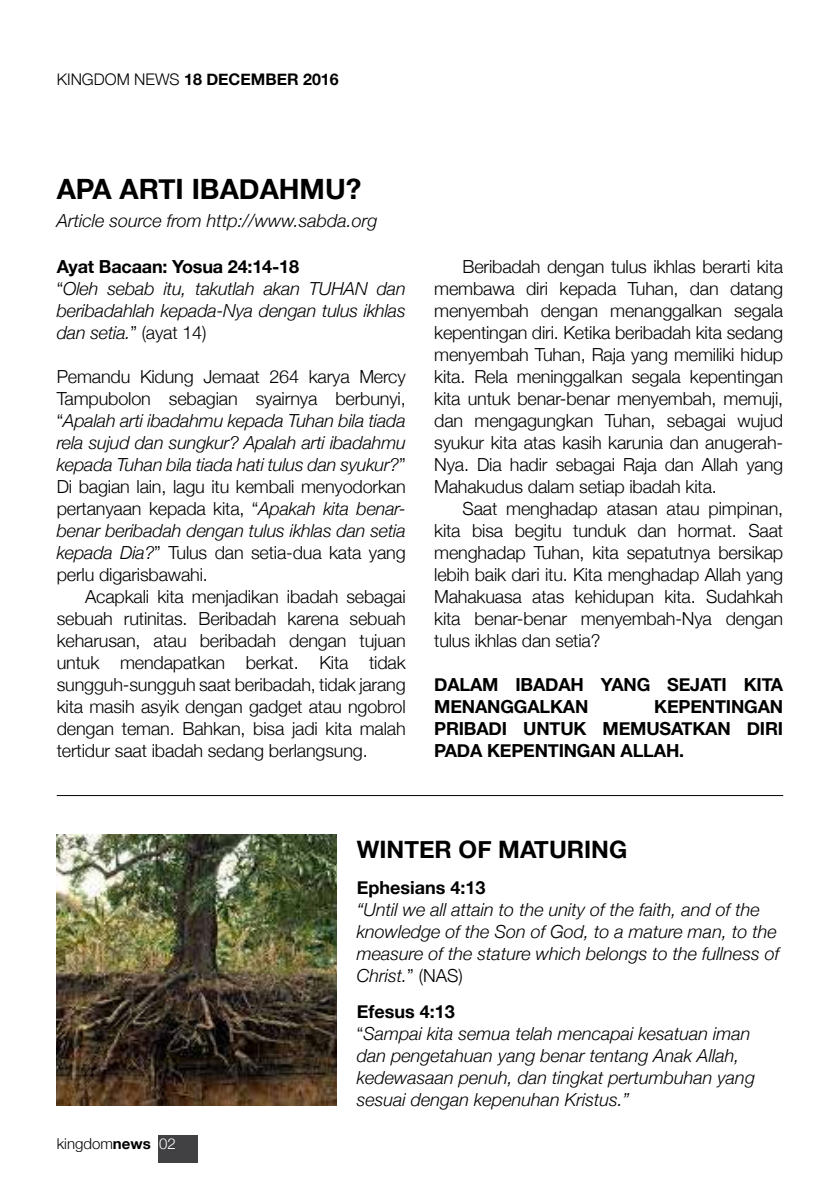
<style>
.page{position:relative;width:840px;height:1191px;background:#fff}
.page>*{position:absolute;margin:0;border:0;box-sizing:border-box;transform-origin:0 0}
.t1{font:700 28px "Helvetica Neue";color:#000}
.t2{font:700 24px "Helvetica Neue";color:#000}
.t3{font:300 18px/22px "Helvetica Neue";letter-spacing:-.01em;color:#000;text-align:justify}
.t4{font:italic 300 18px/22px "Helvetica Neue";color:#000}
.t5{font:700 18px "Helvetica Neue";letter-spacing:-.01em;color:#000}
.t6{font:700 16px "Helvetica Neue";color:#000}
.t7{font:300 15px "Helvetica Neue";color:#000}
.s1{font-weight:300}
.s2{font-weight:700;font-style:normal}
.s3{font-style:normal}
.s4{font-weight:700}
.s5{color:#fff}
</style>
<div class="page">
<div style="left:158px;top:1135px;width:39px;height:27px;background:#414042"></div>
<img style="left:57px;top:834px;width:279px;height:271px">
<hr style="left:57px;top:795px;width:725px;height:1px;background:#000">
<p class="t6" style="left:57px;top:67px;width:283px"><span class="s1">Kingdom News</span> 18 December 2016</p>
<h1 class="t1" style="left:57px;top:167px;width:184px">Apa Arti Ibada</h1>
<h1 class="t1" style="left:279px;top:167px;width:84px">hmu?</h1>
<p class="t4" style="left:57px;top:208px;width:322px">Article source from http://www.sabda.org</p>
<p class="t4" style="left:57px;top:254px;width:350px"><span class="s2">Ayat Bacaan: Yosua 24:14-18<br></span><span class="s3">“</span>Oleh sebab itu, takutlah akan TUHAN dan beribadahlah kepada-Nya dengan tulus ikhlas dan setia.<span class="s3">” (ayat 14)</span></p>
<p class="t4" style="left:57px;top:364px;width:350px;text-align:justify"><span class="s3">Pemandu Kidung Jemaat 264 karya Mercy Tampubolon sebagian syairnya berbunyi, “</span>Apalah arti ibadahmu kepada Tuhan bila tiada rela sujud dan sungkur? Apalah arti ibadahmu kepada Tuhan bila tiada hati tulus dan syukur?<span class="s3">” Di bagian lain, lagu itu kembali menyodorkan pertanyaan kepada kita, “</span>Apakah kita benar&shy;benar beribadah dengan tulus ikhlas dan setia kepada Dia?<span class="s3">” Tulus dan setia-dua kata yang perlu digarisbawahi.</span></p>
<p class="t3" style="left:57px;top:584px;width:350px;text-indent:28px">Acapkali kita menjadikan ibadah sebagai sebuah rutinitas. Beribadah karena sebuah keharusan, atau beribadah dengan tujuan untuk mendapatkan berkat. Kita tidak sungguh-sungguh saat beribadah, tidak jarang kita masih asyik dengan gadget atau ngobrol dengan teman. Bahkan, bisa jadi kita malah tertidur saat ibadah sedang berlangsung.</p>
<p class="t3" style="left:434px;top:254px;width:350px;text-indent:28px">Beribadah dengan tulus ikhlas berarti kita membawa diri kepada Tuhan, dan datang menyembah dengan menanggalkan segala kepentingan diri. Ketika beribadah kita sedang menyembah Tuhan, Raja yang memiliki hidup kita. Rela meninggalkan segala kepentingan kita untuk benar-benar menyembah, memuji, dan mengagungkan Tuhan, sebagai wujud syukur kita atas kasih karunia dan anugerah-Nya. Dia hadir sebagai Raja dan Allah yang Mahakudus dalam setiap ibadah kita.</p>
<p class="t3" style="left:434px;top:496px;width:350px;text-indent:28px">Saat menghadap atasan atau pimpinan, kita bisa begitu tunduk dan hormat. Saat menghadap Tuhan, kita sepatutnya bersikap lebih baik dari itu. Kita menghadap Allah yang Mahakuasa atas kehidupan kita. Sudahkah kita benar-benar menyembah-Nya dengan tulus ikhlas dan setia?</p>
<p class="t5" style="left:434px;top:670px;width:285px">DALAM IBADAH YANG SEJATI</p>
<p class="t5" style="left:743px;top:670px;width:41px">KITA</p>
<p class="t5" style="left:434px;top:692px;width:156px">ME NANGGALKAN</p>
<p class="t5" style="left:654px;top:692px;width:25px">KEPE</p>
<p class="t5" style="left:701px;top:692px;width:83px">NTI NGAN</p>
<p class="t5" style="left:434px;top:714px;width:12px">PRIB</p>
<p class="t5" style="left:476px;top:714px;width:141px">ADI UNTUK MEMU</p>
<p class="t5" style="left:659px;top:714px;width:109px">SATKAN DIRI</p>
<p class="t5" style="left:434px;top:736px;width:78px">PADA KEPE</p>
<p class="t5" style="left:534px;top:736px;width:151px">NTI NGAN ALLAH.</p>
<p class="t7" style="left:57px;top:1131px;width:120px">kingdom<span class="s4">news</span> <span class="s5">02</span></p>
<h2 class="t2" style="left:356px;top:830px;width:252px">Winter of maturing</h2>
<p class="t5" style="left:356px;top:873px;width:130px">Ephesians 4:13</p>
<p class="t4" style="left:356px;top:897px;width:424px">“Until we all attain to the unity of the faith, and of the knowledge of the Son of God, to a mature man, to the measure of the stature which belongs to the fullness of Christ.<span class="s3">” (NAS)</span></p>
<p class="t4" style="left:356px;top:999px;width:399px"><span class="s2">Efesus 4:13<br></span><span class="s3">“</span>Sampai kita semua telah mencapai kesatuan iman dan pengetahuan yang benar tentang Anak Allah, kedewasaan penuh, dan tingkat pertumbuhan yang sesuai dengan kepenuhan Kristus.”</p>
</div>
